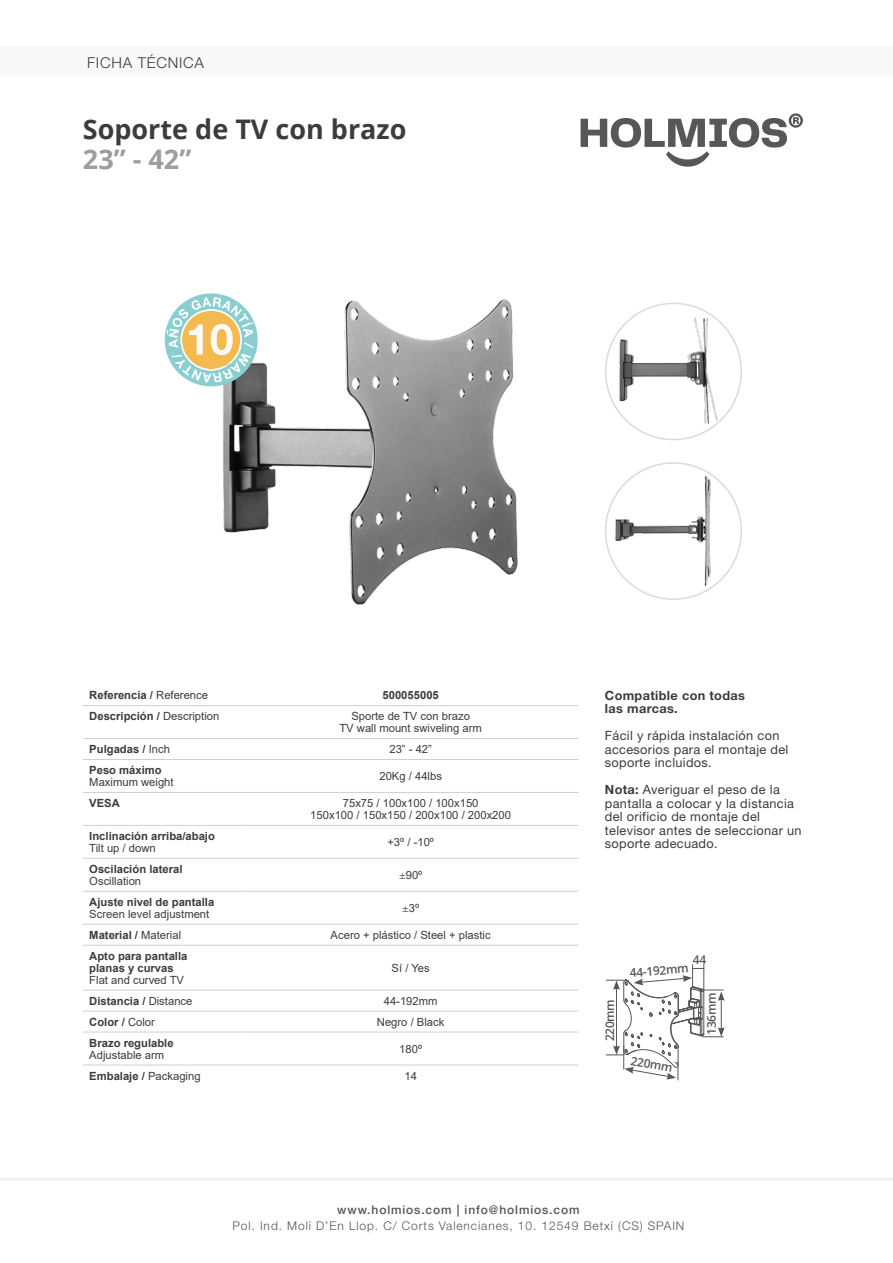
<style>
.page{position:relative;width:893px;height:1263px;background:#fff}
.page>*{position:absolute;margin:0;border:0;box-sizing:border-box;transform-origin:0 0}
.t1{font:700 27px "Open Sans";color:#3c3c3b}
.t2{font:700 27px "Open Sans";color:#9d9d9c}
.t3{font:300 15px "Helvetica Neue";letter-spacing:.05em;color:#3c3c3b}
.t4{font:12.75px/13.5px "Helvetica Neue";letter-spacing:.025em;color:#3c3c3b}
.t5{font:700 12.75px/13.5px "Helvetica Neue";letter-spacing:.025em;color:#3c3c3b}
.t6{font:300 12px "Helvetica Neue";letter-spacing:.075em;color:#565555}
.t7{font:500 12px "Helvetica Neue";letter-spacing:.075em;color:#565555}
.t8{font:600 12px "Open Sans";letter-spacing:-.025em;color:#575756}
.t9{font:11.25px/12px "Arial";color:#3c3c3b;text-align:center}
.t10{font:700 11.25px/12px "Arial";color:#3c3c3b}
.s1{font-weight:400}
.s2{font-family:"Helvetica Neue";font-weight:300}
.s3{font-weight:700}
</style>
<div class="page">
<hr style="left:0;top:1178px;width:893px;height:3px;background:#f0f0f0">
<div style="left:0;top:47px;width:893px;height:29px;background:#f8f8f8"></div>
<svg style="left:581px;top:113px;width:222px;height:54px"></svg>
<img style="left:211px;top:299px;width:307px;height:306px">
<svg style="left:165px;top:293px;width:93px;height:93px"></svg>
<img style="left:613px;top:313px;width:110px;height:118px">
<img style="left:610px;top:472px;width:107px;height:119px">
<hr style="left:83px;top:759px;width:160px;height:1px;background:#d0d0d0">
<hr style="left:243px;top:759px;width:335px;height:1px;background:#d0d0d0">
<hr style="left:83px;top:792px;width:160px;height:1px;background:#d0d0d0">
<hr style="left:243px;top:792px;width:335px;height:1px;background:#d0d0d0">
<hr style="left:83px;top:825px;width:160px;height:1px;background:#d0d0d0">
<hr style="left:243px;top:825px;width:335px;height:1px;background:#d0d0d0">
<hr style="left:83px;top:858px;width:160px;height:1px;background:#d0d0d0">
<hr style="left:243px;top:858px;width:335px;height:1px;background:#d0d0d0">
<hr style="left:83px;top:891px;width:160px;height:1px;background:#d0d0d0">
<hr style="left:243px;top:891px;width:335px;height:1px;background:#d0d0d0">
<hr style="left:83px;top:924px;width:160px;height:1px;background:#d0d0d0">
<hr style="left:243px;top:924px;width:335px;height:1px;background:#d0d0d0">
<hr style="left:83px;top:945px;width:160px;height:1px;background:#d0d0d0">
<hr style="left:243px;top:945px;width:335px;height:1px;background:#d0d0d0">
<hr style="left:83px;top:990px;width:160px;height:1px;background:#d0d0d0">
<hr style="left:243px;top:990px;width:335px;height:1px;background:#d0d0d0">
<hr style="left:83px;top:1011px;width:160px;height:1px;background:#d0d0d0">
<hr style="left:243px;top:1011px;width:335px;height:1px;background:#d0d0d0">
<hr style="left:83px;top:1032px;width:160px;height:1px;background:#d0d0d0">
<hr style="left:243px;top:1032px;width:335px;height:1px;background:#d0d0d0">
<hr style="left:83px;top:1064px;width:160px;height:1px;background:#d0d0d0">
<hr style="left:243px;top:1064px;width:335px;height:1px;background:#d0d0d0">
<hr style="left:83px;top:705px;width:160px;height:1px;background:#d0d0d0">
<hr style="left:243px;top:705px;width:335px;height:1px;background:#d0d0d0">
<hr style="left:83px;top:738px;width:160px;height:1px;background:#d0d0d0">
<hr style="left:243px;top:738px;width:335px;height:1px;background:#d0d0d0">
<svg style="left:606px;top:964px;width:119px;height:116px"></svg>
<h2 class="t3" style="left:87px;top:53px;width:118px">FICHA TÉCNICA</h2>
<h1 class="t1" style="left:83px;top:110px;width:325px">Soporte de TV con brazo</h1>
<h1 class="t2" style="left:83px;top:140px;width:110px">23” - 42”</h1>
<p class="t10" style="left:89px;top:689px;width:120px">Referencia / <span class="s1">Reference</span></p>
<p class="t10" style="left:383px;top:689px;width:58px">500055005</p>
<p class="t10" style="left:89px;top:710px;width:132px">Descripción / <span class="s1">Description</span></p>
<p class="t9" style="left:339px;top:710px;width:144px">Sporte de TV con brazo<br>TV wall mount swiveling arm</p>
<p class="t10" style="left:89px;top:743px;width:82px">Pulgadas / <span class="s1">Inch</span></p>
<p class="t9" style="left:389px;top:743px;width:44px">23” - 42”</p>
<p class="t10" style="left:89px;top:764px;width:74px">Peso máximo</p>
<p class="t9" style="left:89px;top:776px;width:86px">Maximum weight</p>
<p class="t9" style="left:379px;top:770px;width:64px">20Kg / 44lbs</p>
<p class="t10" style="left:89px;top:797px;width:32px">VESA</p>
<p class="t9" style="left:310px;top:797px;width:202px">75x75 / 100x100 / 100x150<br>150x100 / 150x150 / 200x100 / 200x200</p>
<p class="t10" style="left:89px;top:830px;width:127px">Inclinación arriba/abajo</p>
<p class="t9" style="left:89px;top:842px;width:68px">Tilt up / down</p>
<p class="t9" style="left:387px;top:836px;width:48px">+3º / -10º</p>
<p class="t10" style="left:89px;top:863px;width:95px">Oscilación lateral</p>
<p class="t9" style="left:89px;top:875px;width:53px">Oscillation</p>
<p class="t10" style="left:89px;top:896px;width:127px">Ajuste nivel de pantalla</p>
<p class="t9" style="left:89px;top:908px;width:122px">Screen level adjustment</p>
<p class="t9" style="left:399px;top:869px;width:25px"><span class="s2">±</span>90º</p>
<p class="t9" style="left:402px;top:902px;width:19px"><span class="s2">±</span>3º</p>
<p class="t10" style="left:89px;top:929px;width:93px">Material / <span class="s1">Material</span></p>
<p class="t9" style="left:331px;top:929px;width:162px">Acero + plástico / Steel + plastic</p>
<p class="t10" style="left:89px;top:950px;width:100px">Apto para pantalla planas y curvas</p>
<p class="t9" style="left:89px;top:974px;width:96px">Flat and curved TV</p>
<p class="t9" style="left:392px;top:962px;width:40px">Sí / Yes</p>
<p class="t10" style="left:89px;top:995px;width:105px">Distancia / <span class="s1">Distance</span></p>
<p class="t9" style="left:384px;top:995px;width:55px">44-192mm</p>
<p class="t10" style="left:89px;top:1016px;width:67px">Color / <span class="s1">Color</span></p>
<p class="t9" style="left:377px;top:1016px;width:69px">Negro / Black</p>
<p class="t10" style="left:89px;top:1037px;width:86px">Brazo regulable</p>
<p class="t9" style="left:89px;top:1049px;width:77px">Adjustable arm</p>
<p class="t9" style="left:399px;top:1043px;width:24px">180º</p>
<p class="t10" style="left:89px;top:1070px;width:113px">Embalaje / <span class="s1">Packaging</span></p>
<p class="t9" style="left:404px;top:1069px;width:14px">14</p>
<p class="t5" style="left:605px;top:688px;width:142px">Compatible con todas las marcas.</p>
<p class="t4" style="left:605px;top:729px;width:185px">Fácil y rápida instalación con accesorios para el montaje del soporte incluidos.</p>
<p class="t4" style="left:605px;top:783px;width:198px"><span class="s3">Nota:</span> Averiguar el peso de la pantalla a colocar y la distancia del orificio de montaje del televisor antes de seleccionar un soporte adecuado.</p>
<p class="t8" style="left:601px;top:1041px;width:44px;rotate:-90deg">220mm</p>
<p class="t8" style="left:693px;top:951px;width:15px">44</p>
<p class="t8" style="left:629px;top:964px;width:60px;rotate:-5deg">44-192mm</p>
<p class="t8" style="left:632px;top:1052px;width:44px;rotate:10deg">220mm</p>
<p class="t8" style="left:703px;top:1035px;width:44px;rotate:-90deg">136mm</p>
<p class="t7" style="left:337px;top:1202px;width:244px">www.holmios.com | info@holmios.com</p>
<p class="t6" style="left:232px;top:1219px;width:453px">Pol. Ind. Molí D’En Llop. C/ Corts Valencianes, 10. 12549 Betxí (CS) SPAIN</p>
</div>
